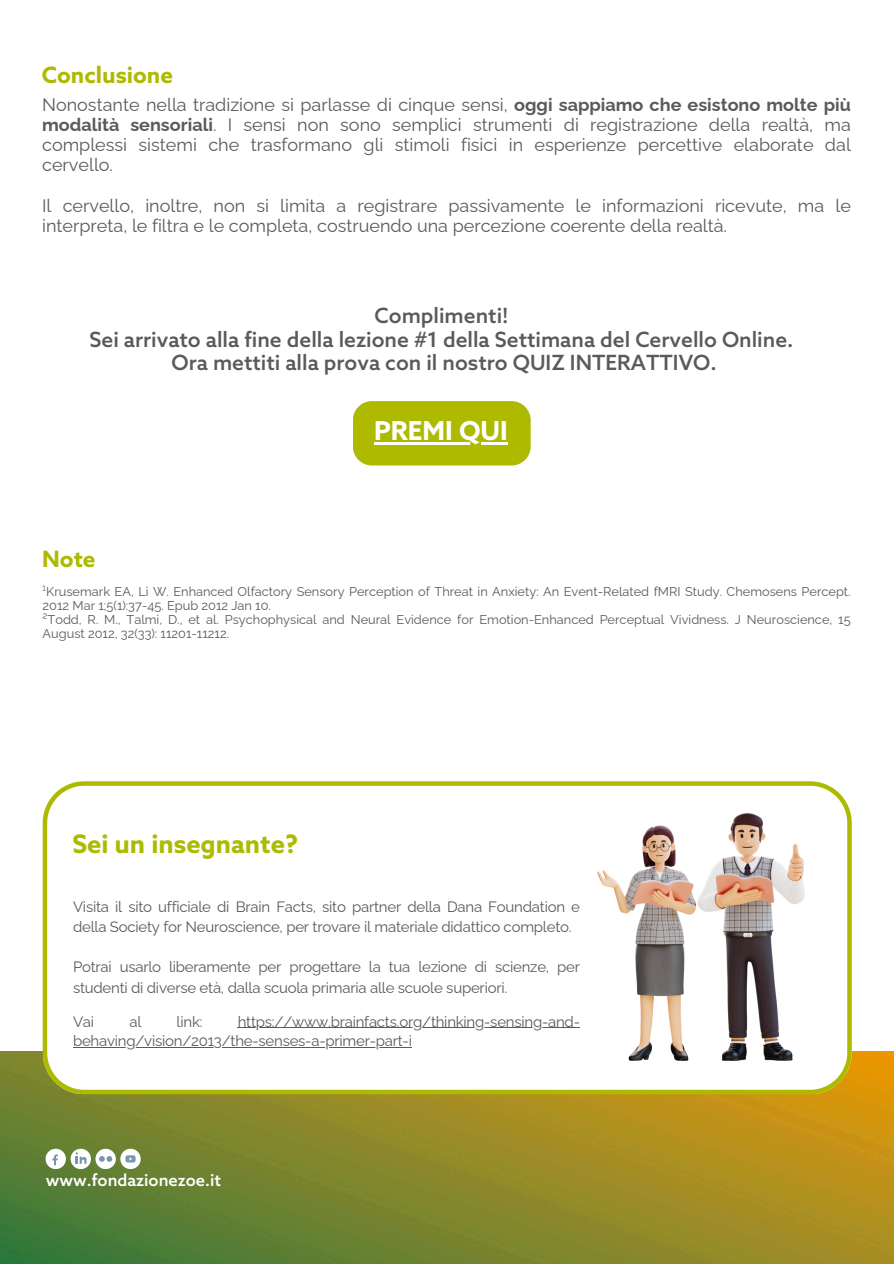
<style>
.page{position:relative;width:894px;height:1264px;background:#fff}
.page>*{position:absolute;margin:0;border:0;box-sizing:border-box;transform-origin:0 0}
.t1{font:700 26.1px "Azo Sans";color:#fff}
.t2{font:700 25.5px "Azo Sans";color:#aeba00}
.t3{font:700 22.5px "Azo Sans";color:#aeba00}
.t4{font:500 21px/23.7px "Azo Sans";color:#5a5a5a;text-align:center}
.t5{font:18px/20.2px "Raleway";color:#5a5a5a;text-align:justify}
.t6{font:500 16.5px "Azo Sans";color:#fff}
.t7{font:15px/20.1px "Raleway";letter-spacing:-.015em;color:#5a5a5a}
.t8{font:12.75px/13.8px "Raleway";color:#5a5a5a}
.s1{font-weight:700}
</style>
<div class="page">
<div style="left:353px;top:401px;width:177px;height:64px;background:#aeba00;border-radius:19px"></div>
<img style="left:0;top:1051px;width:893px;height:212px">
<div style="left:46px;top:1148px;width:20px;height:21px;background:#fff;border-radius:50%"></div>
<svg style="left:52px;top:1154px;width:6px;height:10px"></svg>
<div style="left:71px;top:1148px;width:20px;height:21px;background:#fff;border-radius:50%"></div>
<svg style="left:95px;top:1148px;width:21px;height:21px"></svg>
<svg style="left:120px;top:1148px;width:21px;height:21px"></svg>
<svg style="left:74px;top:1150px;width:14px;height:14px"></svg>
<svg style="left:99px;top:1155px;width:13px;height:6px"></svg>
<svg style="left:125px;top:1155px;width:10px;height:7px"></svg>
<hr style="left:374px;top:442px;width:133px;height:2px;background:#fff">
<svg style="left:43px;top:781px;width:808px;height:313px"></svg>
<img style="left:597px;top:814px;width:207px;height:246px">
<hr style="left:238px;top:1027px;width:341px;height:1px;background:#5a5a5a">
<hr style="left:73px;top:1046px;width:338px;height:1px;background:#5a5a5a">
<h3 class="t3" style="left:42px;top:63px;width:133px">Conclusione</h3>
<h5 class="t5" style="left:42px;top:94px;width:810px">Nonostante nella tradizione si parlasse di cinque sensi, <span class="s1">oggi sappiamo che esistono molte più modalità sensoriali</span>. I sensi non sono semplici strumenti di registrazione della realtà, ma complessi sistemi che trasformano gli stimoli fisici in esperienze percettive elaborate dal cervello.</h5>
<h5 class="t5" style="left:42px;top:195px;width:810px">Il cervello, inoltre, non si limita a registrare passivamente le informazioni ricevute, ma le interpreta, le filtra e le completa, costruendo una percezione coerente della realtà.</h5>
<h3 class="t4" style="left:89px;top:305px;width:705px">Complimenti!<br>Sei arrivato alla fine della lezione #1 della Settimana del Cervello Online.<br>Ora mettiti alla prova con il nostro QUIZ INTERATTIVO.</h3>
<h2 class="t3" style="left:42px;top:547px;width:55px">Note</h2>
<h1 class="t1" style="left:374px;top:417px;width:135px">PREMI QUI</h1>
<p class="t8" style="left:43px;top:584px;width:809px">¹Krusemark EA, Li W. Enhanced Olfactory Sensory Perception of Threat in Anxiety: An Event-Related fMRI Study. Chemosens Percept.<br>2012 Mar 1;5(1):37-45. Epub 2012 Jan 10.</p>
<p class="t8" style="left:43px;top:612px;width:809px">²Todd, R. M., Talmi, D., et al. Psychophysical and Neural Evidence for Emotion-Enhanced Perceptual Vividness. J Neuroscience, 15<br>August 2012, 32(33): 11201-11212.</p>
<p class="t2" style="left:72px;top:830px;width:227px">Sei un insegnante?</p>
<h6 class="t7" style="left:73px;top:896px;width:508px">Visita il sito ufficiale di Brain Facts, sito partner della Dana Foundation e della Society for Neuroscience, per trovare il materiale didattico completo.</h6>
<h6 class="t7" style="left:73px;top:957px;width:508px">Potrai usarlo liberamente per progettare la tua lezione di scienze, per studenti di diverse età, dalla scuola primaria alle scuole superiori.</h6>
<h6 class="t7" style="left:73px;top:1011px;width:23px">Vai</h6>
<h6 class="t7" style="left:129px;top:1011px;width:14px">al</h6>
<h6 class="t7" style="left:176px;top:1011px;width:27px">link:</h6>
<p class="t7" style="left:238px;top:1011px;width:343px">https://www.brainfacts.org/thinking-sensing-and-</p>
<p class="t7" style="left:73px;top:1030px;width:340px">behaving/vision/2013/the-senses-a-primer-part-i</p>
<h3 class="t6" style="left:46px;top:1171px;width:177px">www.fondazionezoe.it</h3>
</div>
